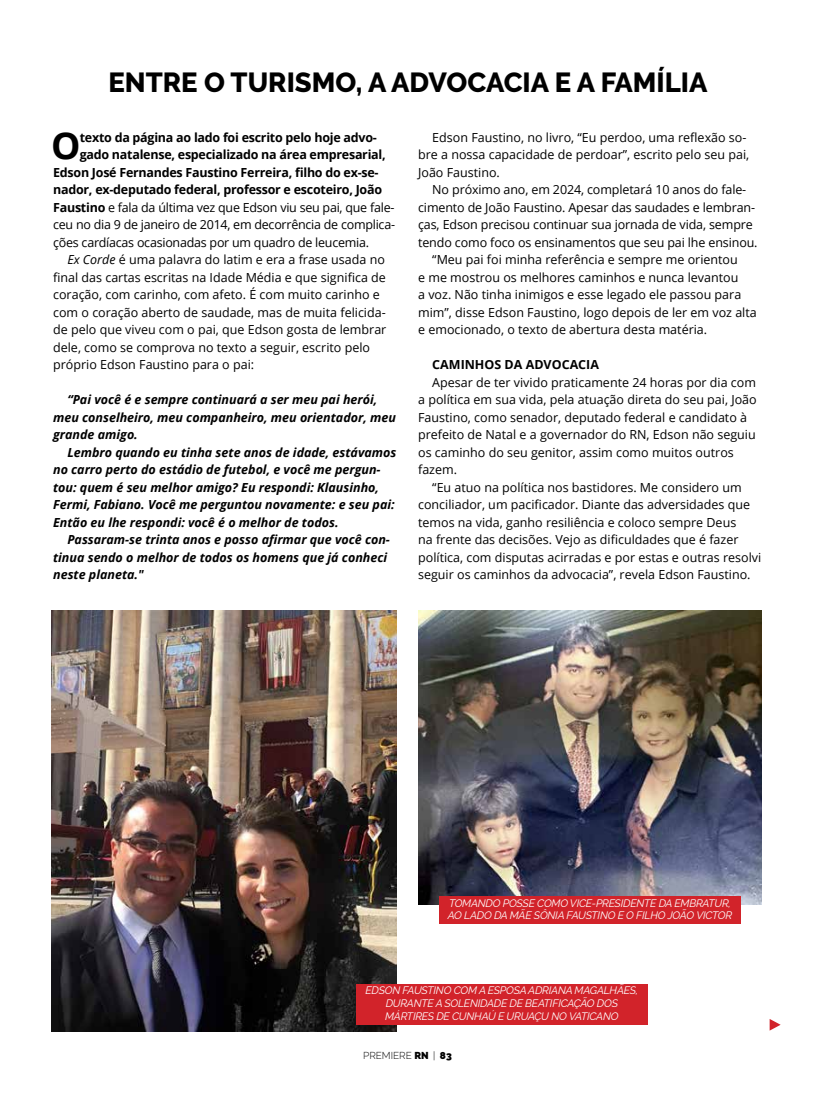
<style>
.page{position:relative;width:815px;height:1099px;background:#fff}
.page>*{position:absolute;margin:0;border:0;box-sizing:border-box;transform-origin:0 0}
.t1{font:700 37px "Open Sans";color:#000}
.t2{font:800 27.5px "Raleway";color:#000}
.t3{font:12.5px/17.5px "Open Sans";color:#000}
.t4{font:italic 700 12.5px/17.5px "Open Sans";color:#000}
.t5{font:700 12.5px "Open Sans";letter-spacing:-.02em;color:#000}
.t6{font:12.5px "Open Sans";letter-spacing:-.02em;color:#000}
.t7{font:700 12.5px "Open Sans";color:#000}
.t8{font:italic 10.75px/12.9px "Raleway";letter-spacing:-.02em;color:#fff;text-align:center}
.t9{font:300 10px "Raleway";color:#000}
.s1{font-weight:700}
.s2{font-style:italic}
.s3{font-weight:900}
</style>
<div class="page">
<svg style="left:770px;top:1019px;width:11px;height:11px"></svg>
<img style="left:51px;top:610px;width:346px;height:421px">
<div style="left:356px;top:983px;width:292px;height:41px;background:#d2232a"></div>
<img style="left:418px;top:610px;width:344px;height:294px">
<div style="left:439px;top:896px;width:302px;height:28px;background:#d2232a"></div>
<h2 class="t2" style="left:108px;top:67px;width:601px">ENTRE O TURISMO, A ADVOCACIA E A FAMÍLIA</h2>
<h1 class="t1" style="left:51px;top:120px;width:31px">O</h1>
<p class="t5" style="left:80px;top:128px;width:299px">texto da página ao lado foi escrito pelo hoje advo-</p>
<p class="t5" style="left:80px;top:146px;width:308px">gado natalense, especializado na área empresarial,</p>
<p class="t5" style="left:53px;top:163px;width:327px">Edson José Fernandes Faustino Ferreira, filho do ex-se-</p>
<p class="t5" style="left:53px;top:181px;width:330px">nador, ex-deputado federal, professor e escoteiro, João</p>
<p class="t6" style="left:53px;top:199px;width:343px"><span class="s1">Faustino</span> e fala da última vez que Edson viu seu pai, que fale-</p>
<p class="t6" style="left:53px;top:216px;width:343px">ceu no dia 9 de janeiro de 2014, em decorrência de complica-</p>
<p class="t6" style="left:53px;top:234px;width:317px">ções cardíacas ocasionadas por um quadro de leucemia.</p>
<p class="t3" style="left:67px;top:251px;width:319px"><span class="s2">Ex Corde</span> é uma palavra do latim e era a frase usada no</p>
<p class="t3" style="left:53px;top:268px;width:334px">final das cartas escritas na Idade Média e que significa de</p>
<p class="t3" style="left:53px;top:286px;width:328px">coração, com carinho, com afeto. É com muito carinho e</p>
<p class="t3" style="left:53px;top:303px;width:334px">com o coração aberto de saudade, mas de muita felicida-</p>
<p class="t3" style="left:53px;top:321px;width:335px">de pelo que viveu com o pai, que Edson gosta de lembrar</p>
<p class="t3" style="left:53px;top:338px;width:318px">dele, como se comprova no texto a seguir, escrito pelo</p>
<p class="t3" style="left:53px;top:356px;width:202px">próprio Edson Faustino para o pai:</p>
<p class="t4" style="left:53px;top:391px;width:344px;text-indent:14px">“Pai você é e sempre continuará a ser meu pai herói, meu conselheiro, meu companheiro, meu orientador, meu grande amigo.</p>
<p class="t4" style="left:53px;top:443px;width:345px;text-indent:14px">Lembro quando eu tinha sete anos de idade, estávamos no carro perto do estádio de futebol, e você me pergun&shy;tou: quem é seu melhor amigo? Eu respondi: Klausinho, Fermi, Fabiano. Você me perguntou novamente: e seu pai:<br>Então eu lhe respondi: você é o melhor de todos.</p>
<p class="t4" style="left:53px;top:531px;width:338px;text-indent:14px">Passaram-se trinta anos e posso afirmar que você con&shy;tinua sendo o melhor de todos os homens que já conheci neste planeta."</p>
<p class="t3" style="left:418px;top:128px;width:333px;text-indent:14px">Edson Faustino, no livro, “Eu perdoo, uma reflexão so&shy;bre a nossa capacidade de perdoar”, escrito pelo seu pai,<br>João Faustino.</p>
<p class="t3" style="left:432px;top:181px;width:315px">No próximo ano, em 2024, completará 10 anos do fale-</p>
<p class="t3" style="left:418px;top:198px;width:338px">cimento de João Faustino. Apesar das saudades e lembran-</p>
<p class="t3" style="left:418px;top:216px;width:336px">ças, Edson precisou continuar sua jornada de vida, sempre</p>
<p class="t3" style="left:418px;top:233px;width:341px">tendo como foco os ensinamentos que seu pai lhe ensinou.</p>
<p class="t3" style="left:432px;top:251px;width:307px">“Meu pai foi minha referência e sempre me orientou</p>
<p class="t3" style="left:418px;top:268px;width:322px">e me mostrou os melhores caminhos e nunca levantou</p>
<p class="t3" style="left:418px;top:286px;width:325px">a voz. Não tinha inimigos e esse legado ele passou para</p>
<p class="t3" style="left:418px;top:303px;width:340px">mim”, disse Edson Faustino, logo depois de ler em voz alta</p>
<p class="t3" style="left:418px;top:321px;width:291px">e emocionado, o texto de abertura desta matéria.</p>
<p class="t7" style="left:432px;top:356px;width:168px">CAMINHOS DA ADVOCACIA</p>
<p class="t3" style="left:418px;top:373px;width:340px;text-indent:14px">Apesar de ter vivido praticamente 24 horas por dia com a política em sua vida, pela atuação direta do seu pai, João Faustino, como senador, deputado federal e candidato à prefeito de Natal e a governador do RN, Edson não seguiu os caminho do seu genitor, assim como muitos outros fazem.</p>
<p class="t3" style="left:418px;top:478px;width:345px;text-indent:14px">“Eu atuo na política nos bastidores. Me considero um conciliador, um pacificador. Diante das adversidades que temos na vida, ganho resiliência e coloco sempre Deus<br>na frente das decisões. Vejo as dificuldades que é fazer política, com disputas acirradas e por estas e outras resolvi seguir os caminhos da advocacia”, revela Edson Faustino.</p>
<p class="t8" style="left:448px;top:896px;width:286px;text-align:left">TOMANDO POSSE COMO VICE-PRESIDENTE DA EMBRATUR,<br>AO LADO DA MÃE SÔNIA FAUSTINO E O FILHO JOÃO VICTOR</p>
<p class="t8" style="left:365px;top:983px;width:274px">EDSON FAUSTINO COM A ESPOSA ADRIANA MAGALHÃES,<br>DURANTE A SOLENIDADE DE BEATIFICAÇÃO DOS<br>MÁRTIRES DE CUNHAÚ E URUAÇU NO VATICANO</p>
<p class="t9" style="left:363px;top:1049px;width:90px">PREMIERE <span class="s3">RN</span> | <span class="s3">83</span></p>
</div>
